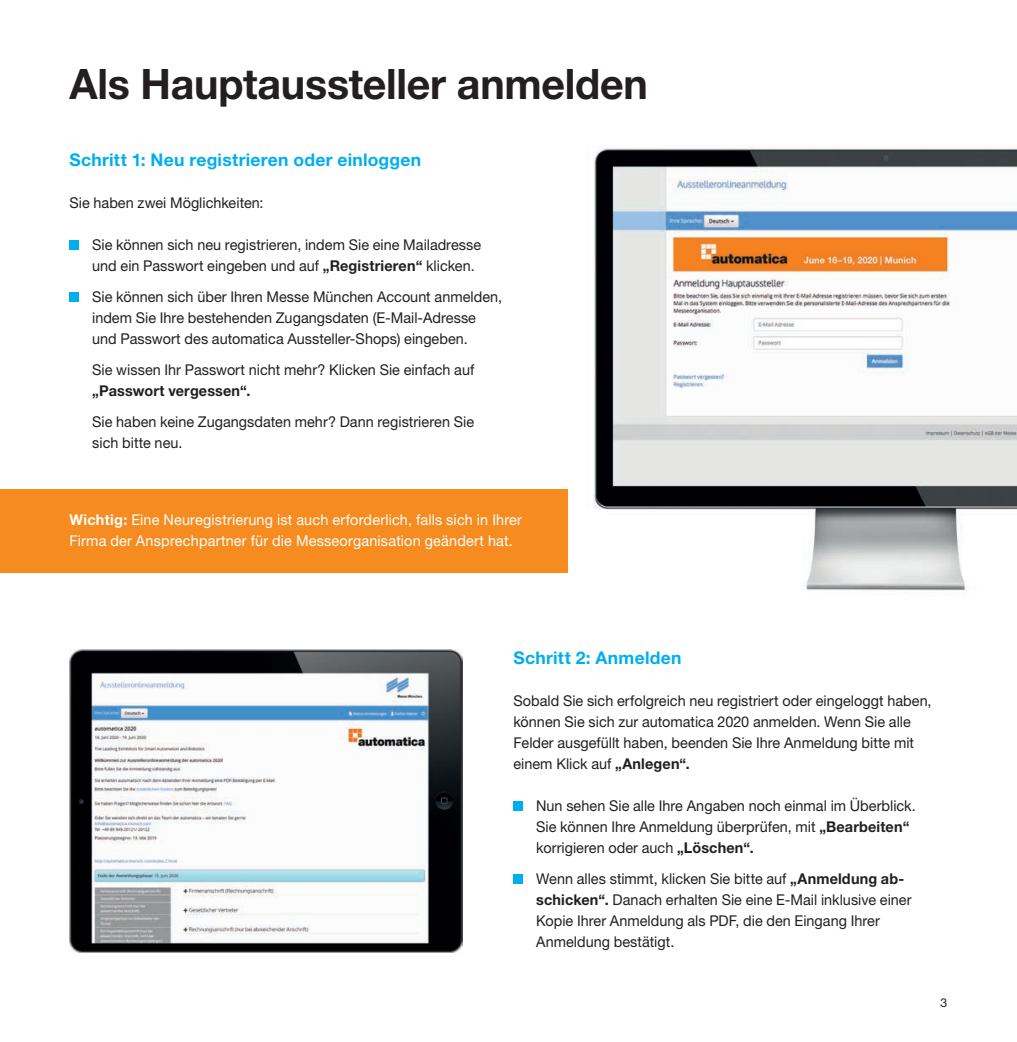
<style>
.page{position:relative;width:1017px;height:1042px;background:#fff}
.page>*{position:absolute;margin:0;border:0;box-sizing:border-box;transform-origin:0 0}
.t1{font:700 42px "Helvetica Neue LT Pro";letter-spacing:-.005em;color:#231f20}
.t2{font:700 17.5px "Helvetica Neue LT Pro";letter-spacing:.015em;color:#00aeef}
.t3{font:14.88px/21px "Helvetica Neue LT Pro";color:#231f20}
.t4{font:14.88px/21px "Helvetica Neue LT Pro";letter-spacing:.01em;color:#fff}
.t5{font:700 14.88px "Helvetica Neue LT Pro";letter-spacing:.01em;color:#231f20}
.t6{font:12.25px "Helvetica Neue LT Pro";color:#231f20}
.s1{font-weight:700}
</style>
<div class="page">
<img style="left:492px;top:147px;width:525px;height:444px">
<img style="left:69px;top:650px;width:394px;height:303px">
<div style="left:0;top:489px;width:567px;height:83px;background:#f68b1f"></div>
<div style="left:69px;top:240px;width:10px;height:10px;background:#00aeef"></div>
<div style="left:69px;top:292px;width:10px;height:10px;background:#00aeef"></div>
<div style="left:513px;top:801px;width:10px;height:10px;background:#00aeef"></div>
<div style="left:513px;top:874px;width:10px;height:10px;background:#00aeef"></div>
<h1 class="t1" style="left:69px;top:58px;width:580px">Als Hauptaussteller anmelden</h1>
<p class="t2" style="left:69px;top:149px;width:353px">Schritt 1: Neu registrieren oder einloggen</p>
<p class="t3" style="left:69px;top:192px;width:196px">Sie haben zwei Möglichkeiten:</p>
<p class="t3" style="left:92px;top:234px;width:391px">Sie können sich neu registrieren, indem Sie eine Mailadresse und ein Passwort eingeben und auf <span class="s1">„Registrieren“</span> klicken.</p>
<p class="t3" style="left:92px;top:286px;width:411px">Sie können sich über Ihren Messe München Account anmelden, indem Sie Ihre bestehenden Zugangsdaten (E-Mail-Adresse und Passwort des automatica Aussteller-Shops) eingeben.</p>
<p class="t3" style="left:92px;top:359px;width:384px">Sie wissen Ihr Passwort nicht mehr? Klicken Sie einfach auf</p>
<p class="t5" style="left:92px;top:382px;width:160px">„Passwort vergessen“.</p>
<p class="t3" style="left:92px;top:411px;width:383px">Sie haben keine Zugangsdaten mehr? Dann registrieren Sie sich bitte neu.</p>
<p class="t4" style="left:69px;top:509px;width:454px"><span class="s1">Wichtig:</span> Eine Neuregistrierung ist auch erforderlich, falls sich in Ihrer<br>Firma der Ansprechpartner für die Messeorganisation geändert hat.</p>
<p class="t2" style="left:513px;top:647px;width:170px">Schritt 2: Anmelden</p>
<p class="t3" style="left:513px;top:690px;width:420px">Sobald Sie sich erfolgreich neu registriert oder eingeloggt haben, können Sie sich zur automatica 2020 anmelden. Wenn Sie alle Felder ausgefüllt haben, beenden Sie Ihre Anmeldung bitte mit einem Klick auf <span class="s1">„Anlegen“.</span></p>
<p class="t3" style="left:536px;top:795px;width:381px">Nun sehen Sie alle Ihre Angaben noch einmal im Überblick.<br>Sie können Ihre Anmeldung überprüfen, mit <span class="s1">„Bearbeiten“ </span>korrigieren oder auch <span class="s1">„Löschen“.</span></p>
<p class="t3" style="left:536px;top:868px;width:377px">Wenn alles stimmt, klicken Sie bitte auf <span class="s1">„Anmeldung ab&shy;schicken“.</span> Danach erhalten Sie eine E-Mail inklusive einer Kopie Ihrer Anmeldung als PDF, die den Eingang Ihrer Anmeldung bestätigt.</p>
<p class="t6" style="left:940px;top:995px;width:8px">3</p>
</div>
